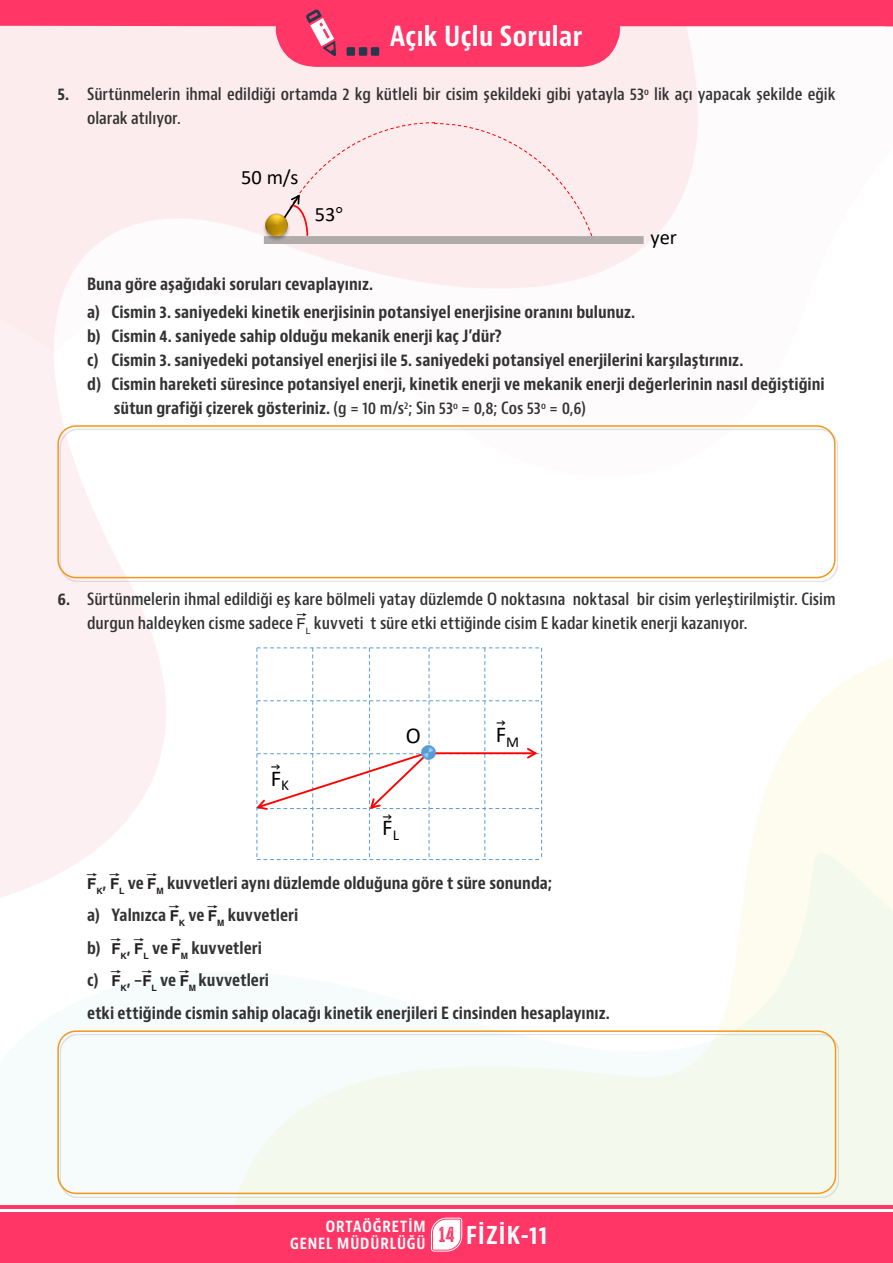
<style>
.page{position:relative;width:893px;height:1263px;background:#fff}
.page>*{position:absolute;margin:0;border:0;box-sizing:border-box;transform-origin:0 0}
.etkinlikadı{font:700 condensed 27px "Bernino Sans";letter-spacing:.015em;color:#fff}
.t1{font:700 condensed 24px "Bernino Sans";letter-spacing:.05em;color:#fff}
.t2{font:22.65px "Calibri";color:#000}
.t3{font:20.4px "Calibri";color:#000}
.madde_imi{font:700 condensed 16.5px/24px "Bernino Sans";color:#333}
.madde_imi-2{font:600 condensed 16.5px/24px "Bernino Sans";color:#333}
.t4{font:700 condensed 15px/17.2px "Bernino Sans";letter-spacing:.06em;color:#fff;text-align:right}
.s1{font-weight:700}
.s2{font-family:"Cambria Math"}
.s3{font-weight:600}
.s4{font-family:"Helveticasinav";font-weight:400;font-stretch:normal;font-size:15px;color:#231f20}
.s5{font-family:"Helveticasinav";font-stretch:normal;font-size:15px;color:#231f20}
.s6{font-family:"High Voltage Rough";font-weight:400;font-stretch:normal;font-size:19.5px;color:#ff3666}
</style>
<div class="page">
<img style="left:0;top:74px;width:606px;height:1131px">
<img style="left:606px;top:67px;width:287px;height:1138px">
<hr style="left:0;top:1205px;width:893px;height:4px;background:#ff3666">
<div style="left:0;top:1212px;width:893px;height:51px;background:#ff3666"></div>
<svg style="left:0;top:0;width:893px;height:67px;background:#fe809d"></svg>
<svg style="left:430px;top:1217px;width:33px;height:35px"></svg>
<svg style="left:347px;top:47px;width:32px;height:9px"></svg>
<svg style="left:306px;top:9px;width:30px;height:47px"></svg>
<div style="left:264px;top:237px;width:379px;height:6px;background:#afabab"></div>
<div style="left:264px;top:236px;width:379px;height:8px;border:1px solid #afabab"></div>
<img style="left:260px;top:212px;width:34px;height:33px">
<div style="left:275px;top:122px;width:319px;height:118px;background:#fdecee"></div>
<div style="left:60px;top:429px;width:778px;height:153px;background:#fff"></div>
<div style="left:57px;top:425px;width:779px;height:153px;border:2px solid #f7961d;border-radius:18px"></div>
<div style="left:60px;top:1034px;width:778px;height:164px;background:#231f20;opacity:.13"></div>
<div style="left:57px;top:1030px;width:779px;height:164px;border:2px solid #f7961d;border-radius:18px"></div>
<svg style="left:255px;top:647px;width:287px;height:213px"></svg>
<img style="left:419px;top:744px;width:18px;height:18px">
<p class="etkinlikadı" style="left:390px;top:20px;width:194px">Açık Uçlu Sorular</p>
<p class="madde_imi-2" style="left:87px;top:83px;width:750px;text-indent:-30px"><span class="s1">5.</span> Sürtünmelerin ihmal edildiği ortamda 2 kg kütleli bir cisim şekildeki gibi yatayla 53<sup>o</sup> lik açı yapacak şekilde eğik olarak atılıyor.</p>
<p class="t3" style="left:241px;top:163px;width:59px">50 m/s</p>
<p class="t3" style="left:315px;top:200px;width:30px">53<span class="s2">°</span></p>
<p class="t3" style="left:650px;top:223px;width:28px">yer</p>
<p class="madde_imi" style="left:87px;top:272px;width:288px">Buna göre aşağıdaki soruları cevaplayınız.</p>
<p class="madde_imi" style="left:87px;top:300px;width:550px">a) Cismin 3. saniyedeki kinetik enerjisinin potansiyel enerjisine oranını bulunuz.</p>
<p class="madde_imi" style="left:87px;top:324px;width:416px">b) Cismin 4. saniyede sahip olduğu mekanik enerji kaç J’dür?</p>
<p class="madde_imi" style="left:87px;top:348px;width:658px">c) Cismin 3. saniyedeki potansiyel enerjisi ile 5. saniyedeki potansiyel enerjilerini karşılaştırınız.</p>
<p class="madde_imi" style="left:114px;top:372px;width:712px;text-indent:-27px">d) Cismin hareketi süresince potansiyel enerji, kinetik enerji ve mekanik enerji değerlerinin nasıl değiştiğini sütun grafiği çizerek gösteriniz. <span class="s3">(g = 10 m/s</span><sup>2</sup><span class="s3">; Sin 53</span><sup>o</sup> <span class="s3">= 0,8; Cos 53</span><sup>o</sup> <span class="s3">= 0,6)</span></p>
<p class="madde_imi-2" style="left:87px;top:587px;width:750px;text-indent:-30px"><span class="s1">6.</span> Sürtünmelerin ihmal edildiği eş kare bölmeli yatay düzlemde O noktasına noktasal bir cisim yerleştirilmiştir. Cisim durgun haldeyken cisme sadece <span class="s4">F¶</span><sub>L</sub> kuvveti t süre etki ettiğinde cisim E kadar kinetik enerji kazanıyor.</p>
<p class="t2" style="left:271px;top:762px;width:20px">F<sup>⃗</sup> <sub>K</sub></p>
<p class="t2" style="left:406px;top:720px;width:17px">O</p>
<p class="t2" style="left:382px;top:812px;width:18px">F<sup>⃗</sup> <sub>L</sub></p>
<p class="t2" style="left:496px;top:719px;width:25px">F<sup>⃗</sup> <sub>M</sub></p>
<p class="madde_imi" style="left:87px;top:871px;width:467px"><span class="s5">F¶</span><sub>K</sub>, <span class="s5">F¶</span><sub>L</sub> ve <span class="s5">F¶</span><sub>M</sub> kuvvetleri aynı düzlemde olduğuna göre t süre sonunda;</p>
<p class="madde_imi" style="left:87px;top:904px;width:213px">a) Yalnızca <span class="s5">F¶</span><sub>K</sub> ve <span class="s5">F¶</span><sub>M</sub> kuvvetleri</p>
<p class="madde_imi" style="left:87px;top:936px;width:176px">b) <span class="s5">F¶</span><sub>K</sub>, <span class="s5">F¶</span><sub>L</sub> ve <span class="s5">F¶</span><sub>M</sub> kuvvetleri</p>
<p class="madde_imi" style="left:87px;top:969px;width:184px">c) <span class="s5">F¶</span><sub>K</sub>, –<span class="s5">F¶</span><sub>L</sub> ve <span class="s5">F¶</span><sub>M</sub> kuvvetleri</p>
<p class="madde_imi" style="left:87px;top:1001px;width:524px">etki ettiğinde cismin sahip olacağı kinetik enerjileri E cinsinden hesaplayınız.</p>
<p class="t4" style="left:290px;top:1218px;width:137px">ORTAÖĞRETİM<br>GENEL MÜDÜRLÜĞÜ</p>
<h2 class="t1" style="left:439px;top:1221px;width:110px"><span class="s6">14</span> FİZİK-11</h2>
</div>
